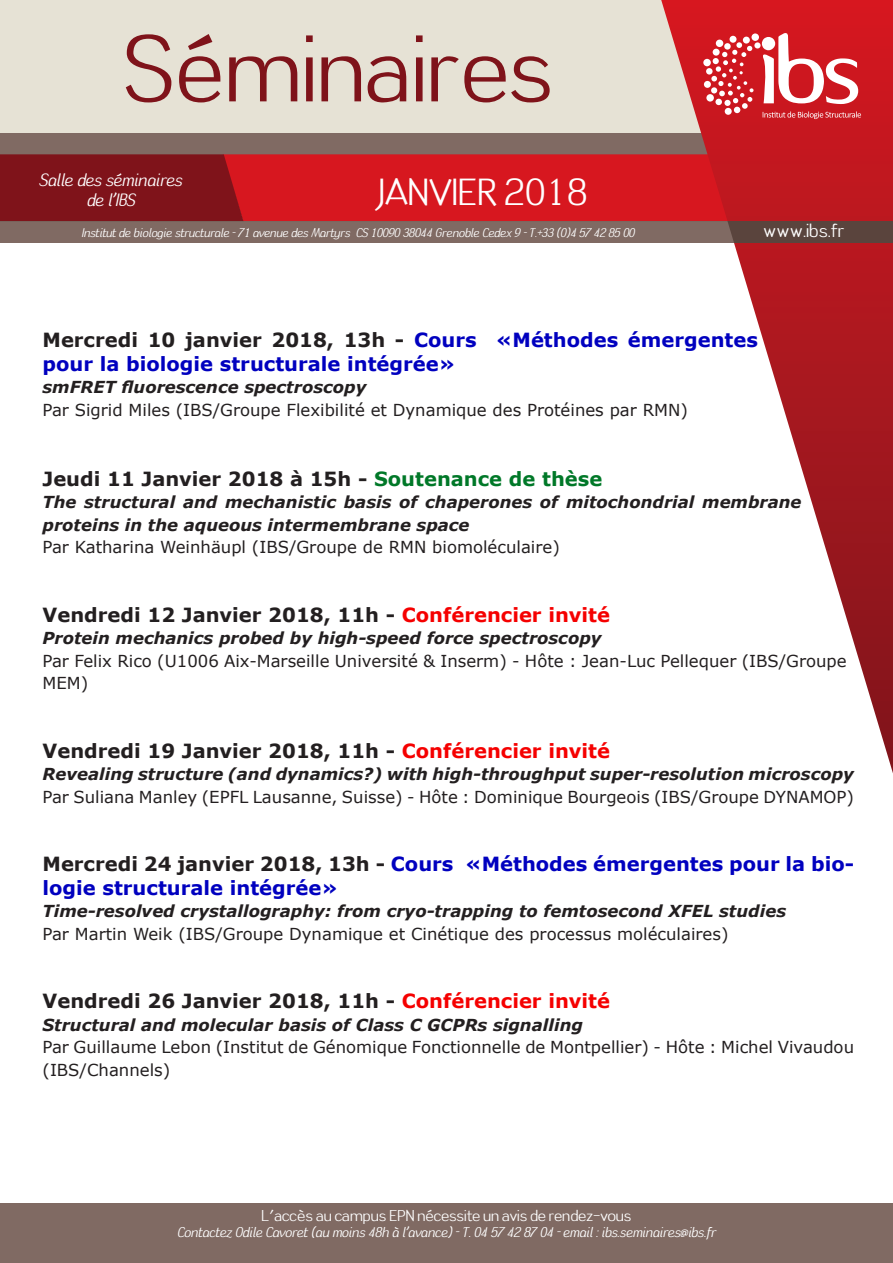
<style>
.page{position:relative;width:893px;height:1263px;background:#fff}
.page>*{position:absolute;margin:0;border:0;box-sizing:border-box;transform-origin:0 0}
.t1{font:90px "Tin Birdhouse";color:#7f131a}
.t2{font:36px "Tin Birdhouse";color:#fff}
.titres_de_sujets{font:700 19.5px "Verdana";color:#231f20}
.titres_de_sujets-2{font:700 19.5px/23.4px "Verdana";color:#0000bf}
.t3{font:18px "Tin Birdhouse";color:#fff}
.t4{font:italic 16.95px/20.4px "Tin Birdhouse";color:#fff;text-align:center}
.titres_de_sujets-3{font:16.5px/22.5px "Verdana";color:#231f20}
.t5{font:italic 700 16.5px/22.5px "Verdana";color:#231f20}
.t6{font:15px "Tin Birdhouse";color:#fff}
.t7{font:italic 13.5px "Tin Birdhouse";color:#fff}
.t8{font:italic 12px "Tin Birdhouse";color:#fff}
.s1{color:#231f20}
.s2{color:#007828}
.s3{color:#f50000}
</style>
<div class="page">
<div style="left:0;top:1204px;width:893px;height:59px;background:#806a63"></div>
<div style="left:0;top:0;width:893px;height:136px;background:#e6e2d5"></div>
<div style="left:0;top:133px;width:713px;height:21px;background:#806a63"></div>
<svg style="left:0;top:154px;width:661px;height:67px;background:#b7161d"></svg>
<svg style="left:661px;top:0;width:232px;height:773px"></svg>
<svg style="left:763px;top:111px;width:98px;height:8px"></svg>
<svg style="left:760px;top:28px;width:98px;height:76px;background:#df6469"></svg>
<div style="left:751px;top:33px;width:8px;height:8px;background:#fff;border-radius:50%"></div>
<div style="left:743px;top:37px;width:7px;height:7px;background:#fff;border-radius:50%"></div>
<div style="left:716px;top:40px;width:7px;height:7px;background:#fff;border-radius:50%"></div>
<div style="left:706px;top:94px;width:8px;height:8px;background:#fff;border-radius:50%"></div>
<div style="left:703px;top:59px;width:8px;height:7px;background:#fff;border-radius:50%"></div>
<div style="left:706px;top:68px;width:7px;height:7px;background:#fff;border-radius:50%"></div>
<div style="left:729px;top:36px;width:7px;height:7px;background:#fff;border-radius:50%"></div>
<div style="left:704px;top:81px;width:7px;height:7px;background:#fff;border-radius:50%"></div>
<svg style="left:754px;top:42px;width:7px;height:7px"></svg>
<svg style="left:711px;top:42px;width:42px;height:71px;background:#d95056"></svg>
<svg style="left:0;top:221px;width:893px;height:21px;background:#78625b"></svg>
<p class="t1" style="left:122px;top:16px;width:432px">Séminaires</p>
<p class="t4" style="left:39px;top:169px;width:144px">Salle des séminaires de l’IBS</p>
<p class="t2" style="left:379px;top:171px;width:211px">JANVIER 2018</p>
<p class="t8" style="left:81px;top:225px;width:555px">Institut de biologie structurale - 71 avenue des Martyrs CS 10090 38044 Grenoble Cedex 9 - T.+33 (0)4 57 42 85 00</p>
<p class="t3" style="left:763px;top:220px;width:83px">www.ibs.fr</p>
<p class="titres_de_sujets-2" style="left:43px;top:328px;width:717px"><span class="s1">Mercredi 10 janvier 2018, 13h -</span> Cours «Méthodes émergentes pour la biologie structurale intégrée»</p>
<p class="t5" style="left:43px;top:376px;width:325px">smFRET fluorescence spectroscopy</p>
<p class="titres_de_sujets-3" style="left:43px;top:398px;width:647px">Par Sigrid Miles (IBS/Groupe Flexibilité et Dynamique des Protéines par RMN)</p>
<p class="titres_de_sujets" style="left:43px;top:465px;width:561px">Jeudi 11 Janvier 2018 à 15h - <span class="s2">Soutenance de thèse</span></p>
<p class="t5" style="left:43px;top:491px;width:760px">The structural and mechanistic basis of chaperones of mitochondrial membrane proteins in the aqueous intermembrane space</p>
<p class="titres_de_sujets-3" style="left:43px;top:536px;width:519px">Par Katharina Weinhäupl (IBS/Groupe de RMN biomoléculaire)</p>
<p class="titres_de_sujets" style="left:43px;top:601px;width:569px">Vendredi 12 Janvier 2018, 11h - <span class="s3">Conférencier invité</span></p>
<p class="t5" style="left:43px;top:627px;width:561px">Protein mechanics probed by high-speed force spectroscopy</p>
<p class="titres_de_sujets-3" style="left:43px;top:649px;width:806px">Par Felix Rico (U1006 Aix-Marseille Université &amp; Inserm) - Hôte : Jean-Luc Pellequer (IBS/Groupe<br>MEM)</p>
<p class="titres_de_sujets" style="left:43px;top:737px;width:569px">Vendredi 19 Janvier 2018, 11h - <span class="s3">Conférencier invité</span></p>
<p class="t5" style="left:43px;top:763px;width:813px">Revealing structure (and dynamics?) with high-throughput super-resolution microscopy</p>
<p class="titres_de_sujets-3" style="left:43px;top:785px;width:813px">Par Suliana Manley (EPFL Lausanne, Suisse) - Hôte : Dominique Bourgeois (IBS/Groupe DYNAMOP)</p>
<p class="titres_de_sujets-2" style="left:43px;top:852px;width:813px"><span class="s1">Mercredi 24 janvier 2018, 13h -</span> Cours «Méthodes émergentes pour la bio&shy;logie structurale intégrée»</p>
<p class="t5" style="left:43px;top:899px;width:745px">Time-resolved crystallography: from cryo-trapping to femtosecond XFEL studies</p>
<p class="titres_de_sujets-3" style="left:43px;top:922px;width:687px">Par Martin Weik (IBS/Groupe Dynamique et Cinétique des processus moléculaires)</p>
<p class="titres_de_sujets" style="left:43px;top:987px;width:569px">Vendredi 26 Janvier 2018, 11h - <span class="s3">Conférencier invité</span></p>
<p class="t5" style="left:43px;top:1013px;width:542px">Structural and molecular basis of Class C GCPRs signalling</p>
<p class="titres_de_sujets-3" style="left:43px;top:1035px;width:813px">Par Guillaume Lebon (Institut de Génomique Fonctionnelle de Montpellier) - Hôte : Michel Vivaudou (IBS/Channels)</p>
<p class="t6" style="left:262px;top:1207px;width:371px">L’accès au campus EPN nécessite un avis de rendez-vous</p>
<p class="t7" style="left:177px;top:1224px;width:540px">Contactez Odile Cavoret (au moins 48h à l’avance) - T. 04 57 42 87 04 - email : ibs.seminaires@ibs.fr</p>
</div>
